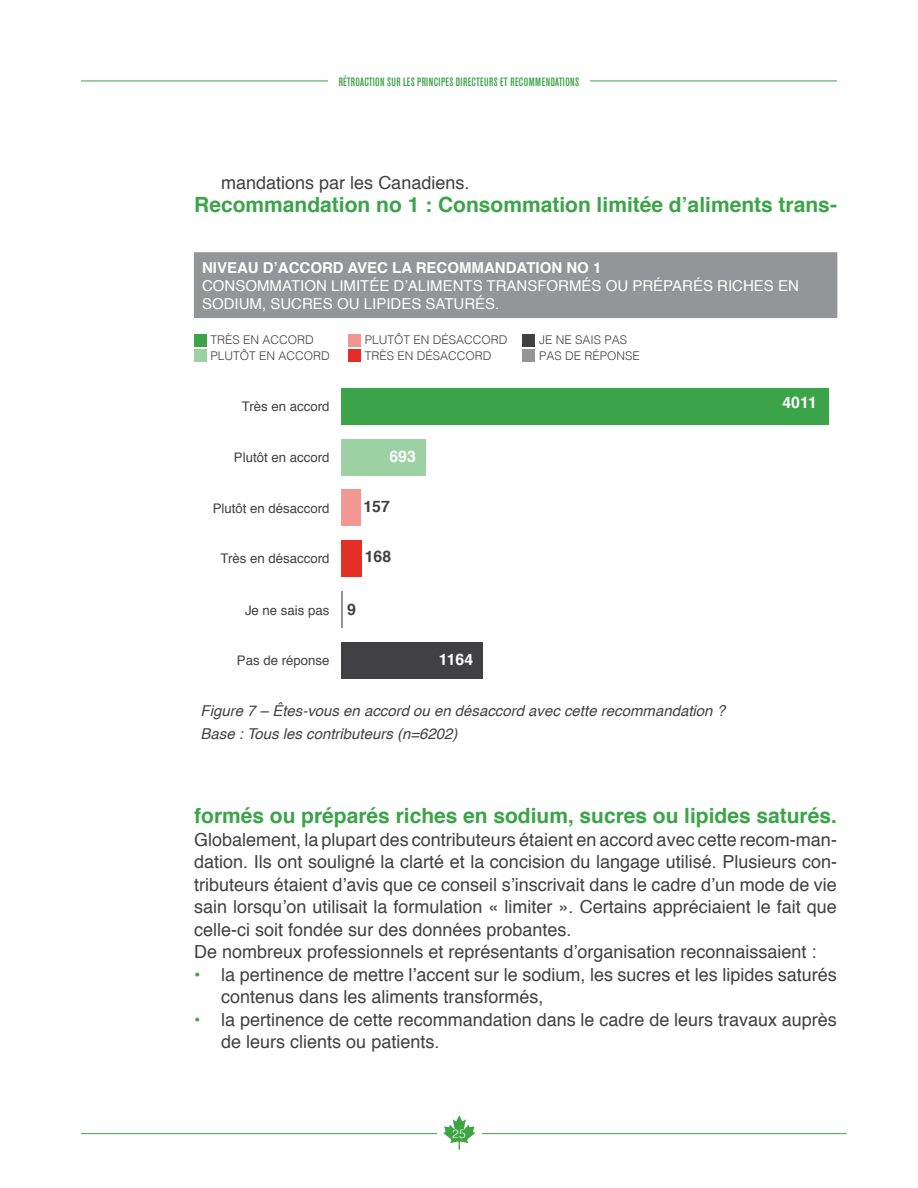
<style>
.page{position:relative;width:918px;height:1188px;background:#fff}
.page>*{position:absolute;margin:0;border:0;box-sizing:border-box;transform-origin:0 0}
.t1{font:700 21px "Helvetica";color:#3ca448}
.t2{font:18px/22.5px "Helvetica";color:#414042}
.t3{font:700 15.9px "Helvetica";color:#fff}
.t4{font:700 15.9px "Helvetica";color:#414042}
.t5{font:italic 15px/22.5px "Helvetica";color:#414042}
.t6{font:15px/18px "Helvetica";color:#fff}
.t7{font:700 15px "Helvetica";color:#fff}
.t8{font:13.2px "Helvetica";color:#414042}
.t9{font:300 12px "Helvetica";color:#414042}
.t10{font:500 condensed 12px "Akzidenz Grotesk BE";letter-spacing:.03em;color:#3ca448}
.t11{font:300 12px "Helvetica";color:#fff}
.s1{color:#3ca448}
</style>
<div class="page">
<hr style="left:81px;top:1133px;width:766px;height:1px;background:#3ca448">
<div style="left:437px;top:1115px;width:45px;height:35px;background:#fff"></div>
<svg style="left:443px;top:1115px;width:32px;height:35px"></svg>
<hr style="left:81px;top:81px;width:756px;height:1px;background:#3ca448">
<div style="left:328px;top:69px;width:262px;height:25px;background:#fff"></div>
<div style="left:194px;top:334px;width:12px;height:12px;background:#3ca448"></div>
<div style="left:348px;top:334px;width:13px;height:12px;background:#f19692"></div>
<div style="left:523px;top:334px;width:12px;height:12px;background:#414042"></div>
<div style="left:194px;top:349px;width:12px;height:13px;background:#9dd1a3"></div>
<div style="left:348px;top:349px;width:13px;height:13px;background:#e42d26"></div>
<div style="left:523px;top:349px;width:12px;height:13px;background:#939598"></div>
<div style="left:195px;top:253px;width:642px;height:64px;background:#939598"></div>
<div style="left:194px;top:252px;width:643px;height:66px;border:2px solid #939598"></div>
<div style="left:341px;top:388px;width:488px;height:36px;background:#3ca448"></div>
<div style="left:341px;top:439px;width:84px;height:36px;background:#9dd1a3"></div>
<div style="left:341px;top:490px;width:19px;height:36px;background:#f29792"></div>
<div style="left:341px;top:540px;width:20px;height:37px;background:#e52f26"></div>
<hr style="left:341px;top:591px;width:1px;height:37px;background:#939598">
<div style="left:341px;top:642px;width:142px;height:37px;background:#414042"></div>
<p class="t10" style="left:339px;top:75px;width:242px">RÉTROACTION SUR LES PRINCIPES DIRECTEURS ET RECOMMENDATIONS</p>
<p class="t2" style="left:221px;top:172px;width:250px">mandations par les Canadiens.</p>
<p class="t1" style="left:194px;top:187px;width:644px">Recommandation no 1 : Consommation limitée d’aliments trans-</p>
<p class="t7" style="left:202px;top:255px;width:401px">NIVEAU D’ACCORD AVEC LA RECOMMANDATION NO 1</p>
<p class="t6" style="left:202px;top:277px;width:598px">CONSOMMATION LIMITÉE D’ALIMENTS TRANSFORMÉS OU PRÉPARÉS RICHES EN<br>SODIUM, SUCRES OU LIPIDES SATURÉS.</p>
<p class="t9" style="left:210px;top:330px;width:105px">TRÈS EN ACCORD</p>
<p class="t9" style="left:365px;top:330px;width:144px">PLUTÔT EN DÉSACCORD</p>
<p class="t9" style="left:539px;top:330px;width:90px">JE NE SAIS PAS</p>
<p class="t9" style="left:210px;top:346px;width:121px">PLUTÔT EN ACCORD</p>
<p class="t9" style="left:365px;top:346px;width:128px">TRÈS EN DÉSACCORD</p>
<p class="t9" style="left:539px;top:346px;width:102px">PAS DE RÉPONSE</p>
<p class="t8" style="left:242px;top:396px;width:89px">Très en accord</p>
<p class="t8" style="left:234px;top:447px;width:97px">Plutôt en accord</p>
<p class="t3" style="left:389px;top:443px;width:28px">693</p>
<p class="t8" style="left:213px;top:498px;width:118px">Plutôt en désaccord</p>
<p class="t4" style="left:364px;top:493px;width:28px">157</p>
<p class="t8" style="left:221px;top:549px;width:110px">Très en désaccord</p>
<p class="t4" style="left:365px;top:544px;width:28px">168</p>
<p class="t8" style="left:245px;top:600px;width:86px">Je ne sais pas</p>
<p class="t4" style="left:347px;top:597px;width:10px">9</p>
<p class="t8" style="left:237px;top:650px;width:94px">Pas de réponse</p>
<p class="t3" style="left:439px;top:647px;width:36px">1164</p>
<p class="t5" style="left:201px;top:700px;width:526px">Figure 7 – Êtes-vous en accord ou en désaccord avec cette recommandation ?<br>Base : Tous les contributeurs (n=6202)</p>
<p class="t3" style="left:782px;top:390px;width:36px">4011</p>
<p class="t1" style="left:194px;top:799px;width:644px">formés ou préparés riches en sodium, sucres ou lipides saturés.</p>
<p class="t2" style="left:194px;top:829px;width:644px">Globalement, la plupart des contributeurs étaient en accord avec cette recom-man&shy;dation. Ils ont souligné la clarté et la concision du langage utilisé. Plusieurs con&shy;tributeurs étaient d’avis que ce conseil s’inscrivait dans le cadre d’un mode de vie sain lorsqu’on utilisait la formulation « limiter ». Certains appréciaient le fait que celle-ci soit fondée sur des données probantes.<br>De nombreux professionnels et représentants d’organisation reconnaissaient :</p>
<p class="t2" style="left:221px;top:964px;width:617px;text-indent:-27px"><span class="s1">•</span> la pertinence de mettre l’accent sur le sodium, les sucres et les lipides saturés contenus dans les aliments transformés,</p>
<p class="t2" style="left:221px;top:1009px;width:617px;text-indent:-27px"><span class="s1">•</span> la pertinence de cette recommandation dans le cadre de leurs travaux auprès de leurs clients ou patients.</p>
<p class="t11" style="left:452px;top:1124px;width:15px">25</p>
</div>
